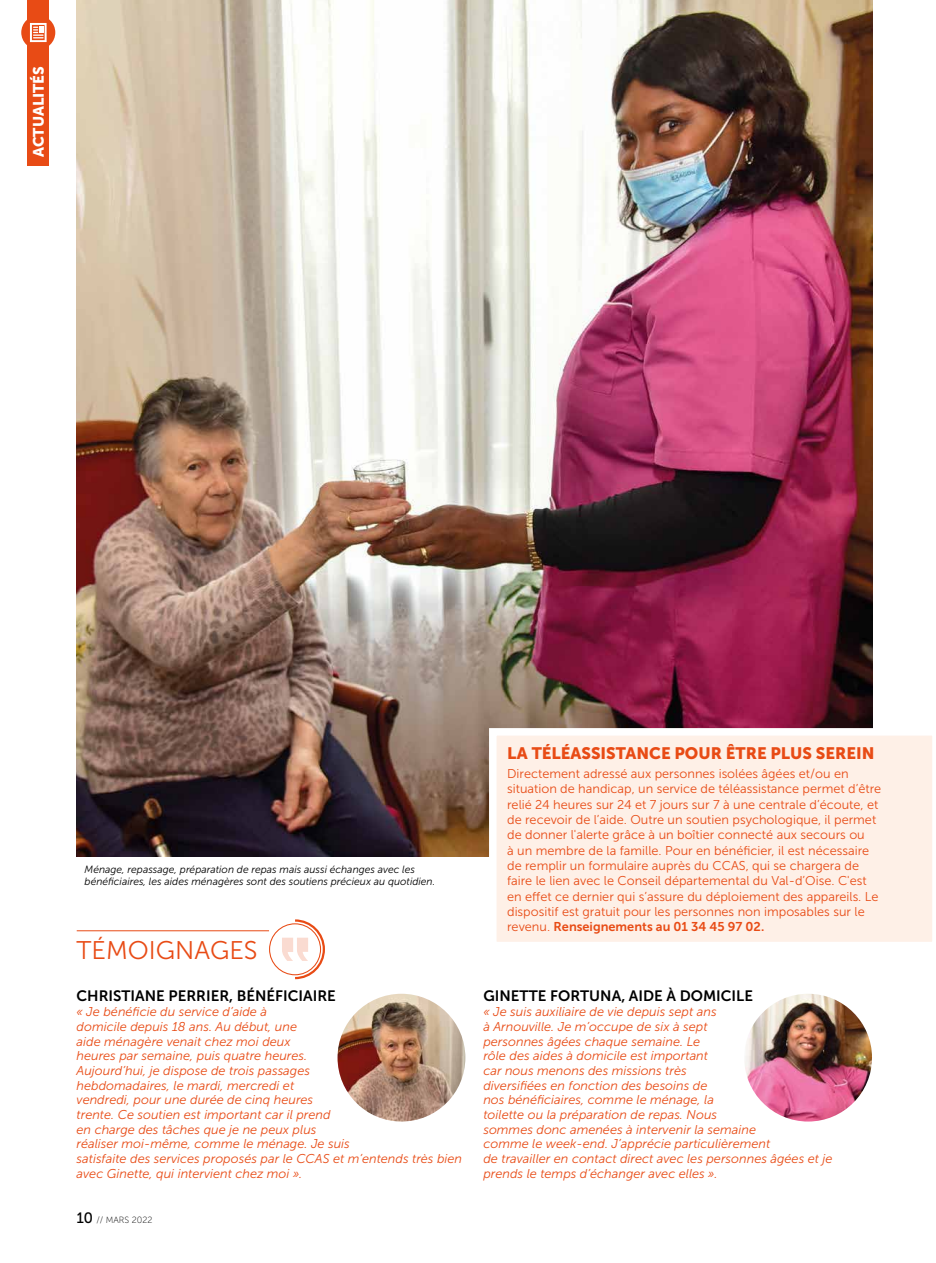
<style>
.page{position:relative;width:936px;height:1263px;background:#fff}
.page>*{position:absolute;margin:0;border:0;box-sizing:border-box;transform-origin:0 0}
.t1{font:25.5px "Museo Sans 300";color:#e84b15}
.t2{font:16.5px "Museo Sans 900";color:#e84b15}
.t3{font:15px "Museo Sans 700";color:#000}
.t4{font:15px "Museo Sans 900";color:#fff}
.t5{font:italic 12.75px/14.7px "Museo Sans 300";color:#e84b15}
.t6{font:12.75px/15.3px "Museo Sans 300";color:#e84b15}
.t7{font:12.75px "Museo Sans 700";color:#e84b15}
.t8{font:italic 10.5px/12px "Museo Sans 300";color:#000}
.t9{font:9px "Museo Sans 100";color:#000}
.s1{font-family:"Museo 500";font-size:15px}
.s2{font-family:"Museo Sans 300"}
</style>
<div class="page">
<svg style="left:282px;top:919px;width:43px;height:61px"></svg>
<div style="left:27px;top:0;width:22px;height:166px;background:#e84b15"></div>
<div style="left:21px;top:15px;width:34px;height:35px;background:#e84b15;border-radius:50%"></div>
<svg style="left:30px;top:23px;width:17px;height:19px"></svg>
<hr style="left:77px;top:930px;width:192px;height:1px;background:#e84b15">
<img style="left:337px;top:994px;width:128px;height:127px;border-radius:64px">
<img style="left:744px;top:994px;width:127px;height:127px;border-radius:64px">
<img style="left:77px;top:0;width:795px;height:856px">
<div style="left:489px;top:728px;width:443px;height:214px;background:#fef0e7"></div>
<p class="t4" style="left:30px;top:157px;width:93px;rotate:-90deg">ACTUALITÉS</p>
<p class="t8" style="left:85px;top:863px;width:352px">Ménage, repassage, préparation de repas mais aussi échanges avec les bénéficiaires, les aides ménagères sont des soutiens précieux au quotidien.</p>
<h1 class="t1" style="left:77px;top:936px;width:183px">TÉMOIGNAGES</h1>
<p class="t3" style="left:77px;top:988px;width:261px">CHRISTIANE PERRIER, BÉNÉFICIAIRE</p>
<p class="t5" style="left:77px;top:1004px;width:387px">« Je bénéficie du service d’aide à<br>domicile depuis 18 ans. Au début, une<br>aide ménagère venait chez moi deux<br>heures par semaine, puis quatre heures.<br>Aujourd’hui, je dispose de trois passages<br>hebdomadaires, le mardi, mercredi et<br>vendredi, pour une durée de cinq heures<br>trente. Ce soutien est important car il prend<br>en charge des tâches que je ne peux plus<br>réaliser moi-même, comme le ménage. Je suis<br>satisfaite des services proposés par le CCAS et m’entends très bien avec Ginette, qui intervient chez moi ».</p>
<p class="t9" style="left:77px;top:1215px;width:77px"><span class="s1">10</span> // MARS 2022</p>
<p class="t2" style="left:507px;top:743px;width:369px">LA TÉLÉASSISTANCE POUR ÊTRE PLUS SEREIN</p>
<p class="t6" style="left:507px;top:766px;width:375px">Directement adressé aux personnes isolées âgées et/ou en situation de handicap, un service de téléassistance permet d’être relié 24 heures sur 24 et 7 jours sur 7 à une centrale d’écoute, et de recevoir de l’aide. Outre un soutien psychologique, il permet de donner l'alerte grâce à un boîtier connecté aux secours ou<br>à un membre de la famille. Pour en bénéficier, il est nécessaire de remplir un formulaire auprès du CCAS, qui se chargera de faire le lien avec le Conseil départemental du Val-d’Oise. C'est en effet ce dernier qui s’assure du déploiement des appareils. Le dispositif est gratuit pour les personnes non imposables sur le</p>
<p class="t7" style="left:507px;top:920px;width:258px"><span class="s2">revenu.</span> Renseignements au 01 34 45 97 02.</p>
<p class="t3" style="left:483px;top:988px;width:271px">GINETTE FORTUNA, AIDE À DOMICILE</p>
<p class="t5" style="left:483px;top:1004px;width:350px">« Je suis auxiliaire de vie depuis sept ans<br>à Arnouville. Je m’occupe de six à sept<br>personnes âgées chaque semaine. Le<br>rôle des aides à domicile est important<br>car nous menons des missions très<br>diversifiées en fonction des besoins de<br>nos bénéficiaires, comme le ménage, la<br>toilette ou la préparation de repas. Nous<br>sommes donc amenées à intervenir la semaine<br>comme le week-end. J’apprécie particulièrement<br>de travailler en contact direct avec les personnes âgées et je prends le temps d’échanger avec elles ».</p>
</div>
